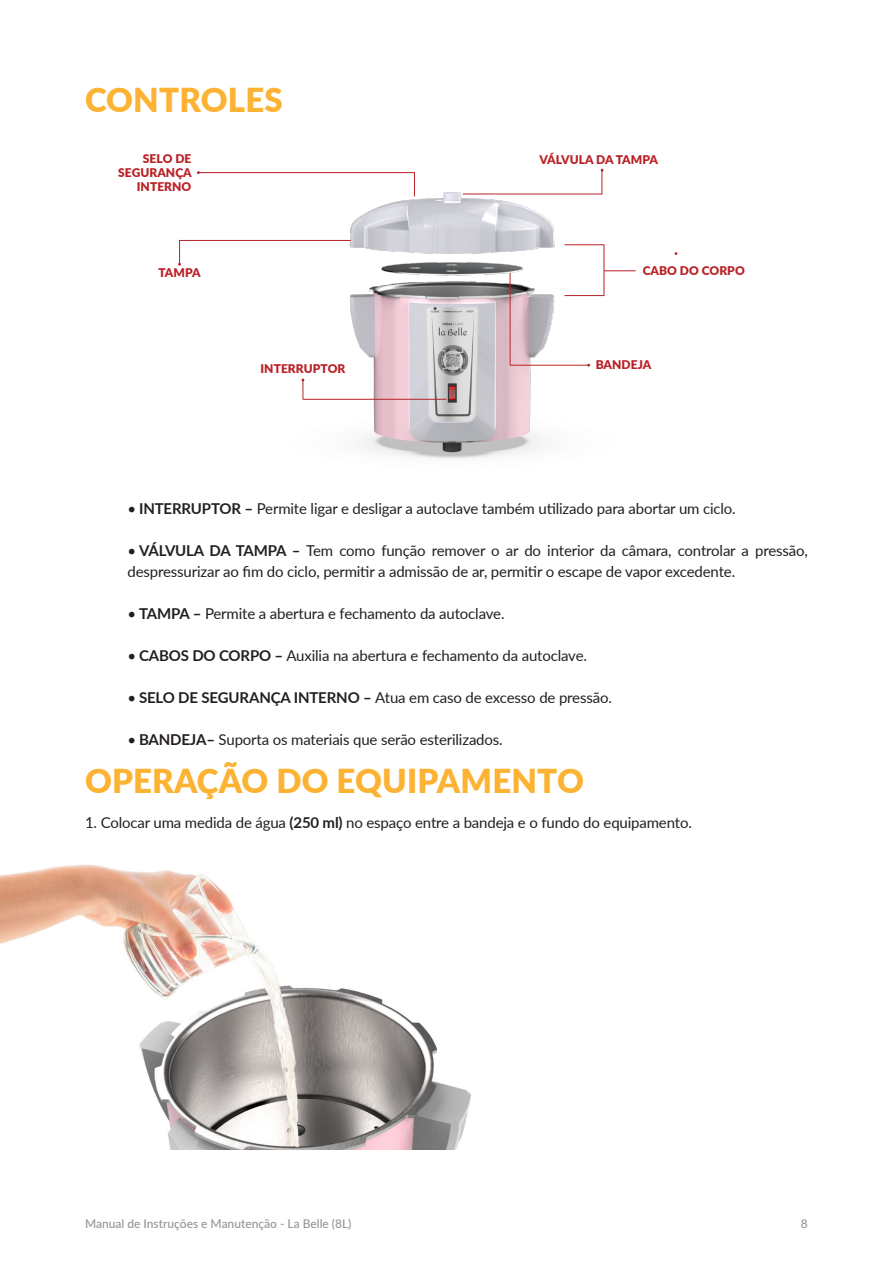
<style>
.page{position:relative;width:893px;height:1263px;background:#fff}
.page>*{position:absolute;margin:0;border:0;box-sizing:border-box;transform-origin:0 0}
.Titulo{font:900 33px "Lato";letter-spacing:.005em;color:#fcb333}
.Corpo_do_Texto{font:15px/21px "Lato";letter-spacing:-.01em;color:#231f20}
.Titulo-2{font:900 12px "Lato";letter-spacing:.005em;color:#ba2126}
.t1{font:500 12px "Lato";color:#939598}
.s1{font-weight:700}
</style>
<div class="page">
<img style="left:248px;top:168px;width:388px;height:291px">
<img style="left:0;top:864px;width:471px;height:286px">
<hr style="left:303px;top:399px;width:143px;height:1px;background:#ba2126">
<hr style="left:510px;top:273px;width:1px;height:92px;background:#ba2126">
<hr style="left:463px;top:194px;width:139px;height:1px;background:#ba2126">
<hr style="left:564px;top:245px;width:40px;height:1px;background:#ba2126">
<hr style="left:564px;top:295px;width:40px;height:1px;background:#ba2126">
<hr style="left:179px;top:240px;width:172px;height:1px;background:#ba2126">
<hr style="left:198px;top:172px;width:217px;height:1px;background:#ba2126">
<hr style="left:510px;top:365px;width:79px;height:1px;background:#ba2126">
<hr style="left:604px;top:271px;width:32px;height:1px;background:#ba2126">
<hr style="left:604px;top:245px;width:1px;height:51px;background:#ba2126">
<svg style="left:414px;top:172px;width:1px;height:24px"></svg>
<svg style="left:302px;top:379px;width:2px;height:20px"></svg>
<svg style="left:601px;top:169px;width:2px;height:25px"></svg>
<svg style="left:178px;top:240px;width:3px;height:26px"></svg>
<p class="Titulo" style="left:85px;top:75px;width:199px">CONTROLES</p>
<p class="Titulo-2" style="left:143px;top:149px;width:50px">SELO DE</p>
<p class="Titulo-2" style="left:118px;top:163px;width:75px">SEGURANÇA</p>
<p class="Titulo-2" style="left:137px;top:178px;width:56px">INTERNO</p>
<p class="Titulo-2" style="left:539px;top:150px;width:120px">VÁLVULA DA TAMPA</p>
<p class="Titulo-2" style="left:158px;top:264px;width:44px">TAMPA</p>
<p class="Titulo-2" style="left:643px;top:261px;width:104px">CABO DO CORPO</p>
<p class="Titulo-2" style="left:260px;top:359px;width:86px">INTERRUPTOR</p>
<p class="Titulo-2" style="left:596px;top:355px;width:57px">BANDEJA</p>
<p class="Corpo_do_Texto" style="left:128px;top:497px;width:610px">• <span class="s1">INTERRUPTOR –</span> Permite ligar e desligar a autoclave também utilizado para abortar um ciclo.</p>
<p class="Corpo_do_Texto" style="left:128px;top:539px;width:682px">• <span class="s1">VÁLVULA DA TAMPA –</span> Tem como função remover o ar do interior da câmara, controlar a pressão, despressurizar ao fim do ciclo, permitir a admissão de ar, permitir o escape de vapor excedente.</p>
<p class="Corpo_do_Texto" style="left:128px;top:602px;width:378px">• <span class="s1">TAMPA –</span> Permite a abertura e fechamento da autoclave.</p>
<p class="Corpo_do_Texto" style="left:128px;top:644px;width:461px">• <span class="s1">CABOS DO CORPO –</span> Auxilia na abertura e fechamento da autoclave.</p>
<p class="Corpo_do_Texto" style="left:128px;top:686px;width:486px">• <span class="s1">SELO DE SEGURANÇA INTERNO –</span> Atua em caso de excesso de pressão.</p>
<p class="Corpo_do_Texto" style="left:128px;top:728px;width:377px">• <span class="s1">BANDEJA–</span> Suporta os materiais que serão esterilizados.</p>
<p class="Titulo" style="left:85px;top:756px;width:500px">OPERAÇÃO DO EQUIPAMENTO</p>
<p class="Corpo_do_Texto" style="left:85px;top:811px;width:608px">1. Colocar uma medida de água <span class="s1">(250 ml)</span> no espaço entre a bandeja e o fundo do equipamento.</p>
<p class="t1" style="left:85px;top:1215px;width:268px">Manual de Instruções e Manutenção - La Belle (8L)</p>
<p class="t1" style="left:801px;top:1215px;width:8px">8</p>
</div>
